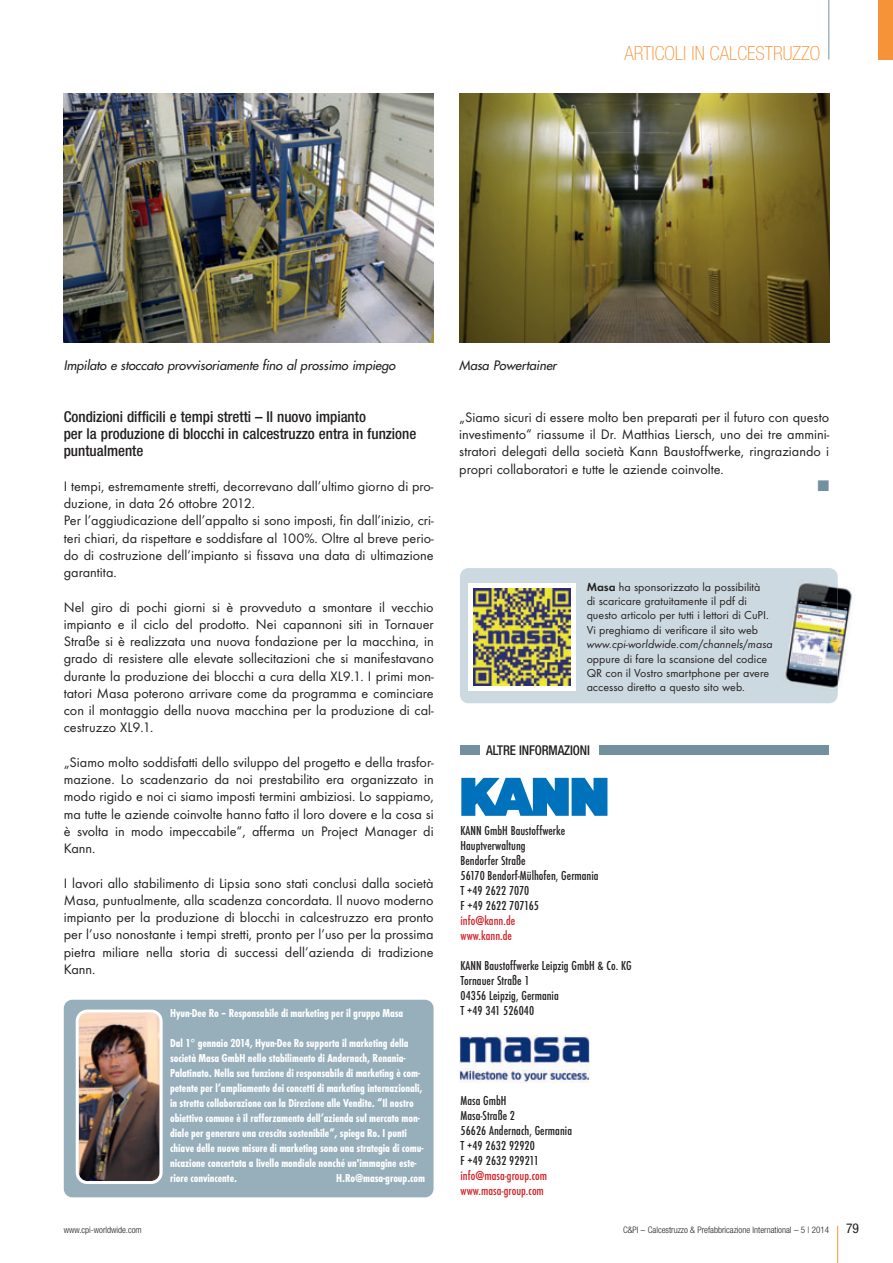
<style>
.page{position:relative;width:893px;height:1263px;background:#fff}
.page>*{position:absolute;margin:0;border:0;box-sizing:border-box;transform-origin:0 0}
.t1{font:100 condensed 19.5px "Helvetica Neue";color:#f69238}
.t2{font:500 condensed 15px/17.2px "Helvetica Neue";color:#231f20}
.t3{font:14.25px/17.2px "Futura T";color:#231f20;text-align:justify}
.t4{font:500 condensed 13.5px/15px "Futura T";letter-spacing:.005em;color:#231f20}
.t5{font:500 condensed 13.5px/15px "Futura T";letter-spacing:.005em;color:#d1232a}
.t6{font:500 condensed 13.5px "Helvetica Neue";letter-spacing:-.01em;color:#231f20;scale:.95 1}
.t7{font:condensed 13.5px "Helvetica Neue";color:#231f20}
.t8{font:italic 12.75px "Futura";color:#231f20}
.t9{font:700 condensed 12px/15px "Futura T";letter-spacing:-.005em;color:#fff}
.t10{font:12px/14.4px "Futura T";color:#231f20}
.t11{font:italic 12px "Futura T";color:#231f20}
.t12{font:300 condensed 9px "Helvetica Neue";color:#231f20}
.s1{font-weight:600}
</style>
<div class="page">
<hr style="left:837px;top:1226px;width:1px;height:37px;background:#f69238">
<hr style="left:828px;top:0;width:1px;height:60px;background:#73909f">
<div style="left:878px;top:0;width:15px;height:60px;background:#f69238"></div>
<img style="left:64px;top:94px;width:370px;height:249px">
<img style="left:459px;top:94px;width:370px;height:249px">
<svg style="left:461px;top:778px;width:146px;height:38px;background:#2e8bc8"></svg>
<div style="left:461px;top:745px;width:19px;height:10px;background:#73909f"></div>
<div style="left:600px;top:745px;width:229px;height:10px;background:#73909f"></div>
<img style="left:460px;top:1035px;width:129px;height:48px">
<div style="left:64px;top:1000px;width:370px;height:197px;background:#97afbb;border-radius:9px"></div>
<img style="left:76px;top:1009px;width:87px;height:175px">
<div style="left:460px;top:568px;width:378px;height:135px;background:#cdd9e0;border-radius:9px"></div>
<div style="left:468px;top:583px;width:108px;height:107px;background:#fff"></div>
<img style="left:474px;top:588px;width:97px;height:97px">
<img style="left:838px;top:586px;width:15px;height:98px">
<img style="left:785px;top:579px;width:53px;height:112px">
<h1 class="t1" style="left:624px;top:42px;width:197px">ARTICOLI IN CALCESTRUZZO</h1>
<p class="t8" style="left:64px;top:357px;width:336px">Impilato e stoccato provvisoriamente fino al prossimo impiego</p>
<p class="t8" style="left:459px;top:357px;width:102px">Masa Powertainer</p>
<p class="t2" style="left:64px;top:408px;width:354px">Condizioni difficili e tempi stretti – Il nuovo impianto<br>per la produzione di blocchi in calcestruzzo entra in funzione puntualmente</p>
<p class="t3" style="left:64px;top:477px;width:371px;text-align:left">I tempi, estremamente stretti, decorrevano dall’ultimo giorno di pro&shy;duzione, in data 26 ottobre 2012.<br>Per l’aggiudicazione dell’appalto si sono imposti, fin dall’inizio, cri&shy;teri chiari, da rispettare e soddisfare al 100%. Oltre al breve perio&shy;do di costruzione dell’impianto si fissava una data di ultimazione garantita.</p>
<p class="t3" style="left:64px;top:598px;width:372px">Nel giro di pochi giorni si è provveduto a smontare il vecchio impianto e il ciclo del prodotto. Nei capannoni siti in Tornauer Straße si è realizzata una nuova fondazione per la macchina, in grado di resistere alle elevate sollecitazioni che si manifestavano durante la produzione dei blocchi a cura della XL9.1. I primi mon&shy;tatori Masa poterono arrivare come da programma e cominciare con il montaggio della nuova macchina per la produzione di cal&shy;cestruzzo XL9.1.</p>
<p class="t3" style="left:64px;top:753px;width:372px">„Siamo molto soddisfatti dello sviluppo del progetto e della trasfor&shy;mazione. Lo scadenzario da noi prestabilito era organizzato in modo rigido e noi ci siamo imposti termini ambiziosi. Lo sappiamo, ma tutte le aziende coinvolte hanno fatto il loro dovere e la cosa si è svolta in modo impeccabile“, afferma un Project Manager di Kann.</p>
<p class="t3" style="left:64px;top:874px;width:371px">I lavori allo stabilimento di Lipsia sono stati conclusi dalla società Masa, puntualmente, alla scadenza concordata. Il nuovo moderno impianto per la produzione di blocchi in calcestruzzo era pronto per l’uso nonostante i tempi stretti, pronto per l’uso per la prossima pietra miliare nella storia di successi dell’azienda di tradizione Kann.</p>
<p class="t9" style="left:170px;top:1006px;width:235px">Hyun-Dee Ro – Responsabile di marketing per il gruppo Masa</p>
<p class="t9" style="left:170px;top:1036px;width:255px">Dal 1° gennaio 2014, Hyun-Dee Ro supporta il marketing della società Masa GmbH nello stabilimento di Andernach, Renania-Palatinato. Nella sua funzione di responsabile di marketing è com&shy;petente per l’ampliamento dei concetti di marketing internazionali, in stretta collaborazione con la Direzione alle Vendite. “Il nostro obiettivo comune è il rafforzamento dell’azienda sul mercato mon&shy;diale per generare una crescita sostenibile”, spiega Ro. I punti chiave delle nuove misure di marketing sono una strategia di comu&shy;nicazione concertata a livello mondiale nonché un'immagine este&shy;riore convincente.</p>
<p class="t9" style="left:336px;top:1171px;width:91px">H.Ro@masa-group.com</p>
<p class="t3" style="left:459px;top:408px;width:371px">„Siamo sicuri di essere molto ben preparati per il futuro con questo investimento“ riassume il Dr. Matthias Liersch, uno dei tre ammini&shy;stratori delegati della società Kann Baustoffwerke, ringraziando i propri collaboratori e tutte le aziende coinvolte.</p>
<p class="t10" style="left:587px;top:579px;width:184px"><span class="s1">Masa</span> ha sponsorizzato la possibilità di scaricare gratuitamente il pdf di questo articolo per tutti i lettori di CuPI.<br>Vi preghiamo di verificare il sito web</p>
<p class="t11" style="left:587px;top:637px;width:188px">www.cpi-worldwide.com/channels/masa</p>
<p class="t10" style="left:587px;top:651px;width:184px">oppure di fare la scansione del codice<br>QR con il Vostro smartphone per avere accesso diretto a questo sito web.</p>
<p class="t6" style="left:486px;top:742px;width:111px">ALTRE INFORMAZIONI</p>
<p class="t4" style="left:461px;top:823px;width:140px">KANN GmbH Baustoffwerke<br>Hauptverwaltung<br>Bendorfer Straße<br>56170 Bendorf-Mülhofen, Germania<br>T +49 2622 7070<br>F +49 2622 707165</p>
<p class="t5" style="left:461px;top:913px;width:56px">info@kann.de www.kann.de</p>
<p class="t4" style="left:461px;top:958px;width:173px">KANN Baustoffwerke Leipzig GmbH &amp; Co. KG<br>Tornauer Straße 1<br>04356 Leipzig, Germania<br>T +49 341 526040</p>
<p class="t4" style="left:461px;top:1093px;width:113px">Masa GmbH<br>Masa-Straße 2<br>56626 Andernach, Germania<br>T +49 2632 92920<br>F +49 2632 929211</p>
<p class="t5" style="left:461px;top:1168px;width:88px">info@masa-group.com www.masa-group.com</p>
<p class="t12" style="left:64px;top:1224px;width:79px">www.cpi-worldwide.com</p>
<p class="t12" style="left:623px;top:1224px;width:208px">C&amp;PI – Calcestruzzo &amp; Prefabbricazione International – 5 | 2014</p>
<p class="t7" style="left:846px;top:1220px;width:14px">79</p>
</div>
